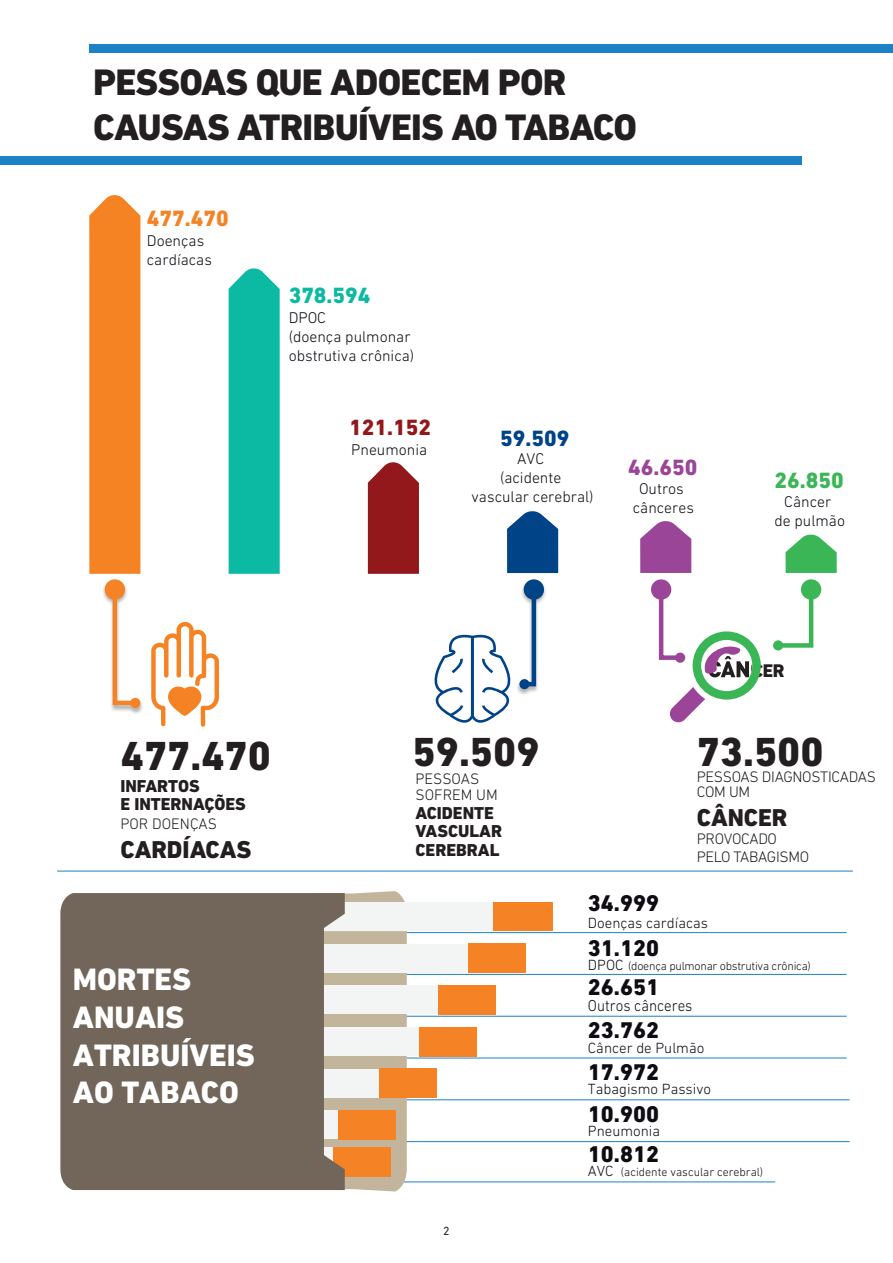
<style>
.page{position:relative;width:893px;height:1263px;background:#fff}
.page>*{position:absolute;margin:0;border:0;box-sizing:border-box;transform-origin:0 0}
.t1{font:800 41.25px "DIN Next LT Pro";color:#231f20}
.t2{font:800 37.5px/45px "DIN Next LT Pro";letter-spacing:-.02em;color:#231f20}
.t3{font:800 31.5px/37.8px "DIN Next LT Pro";color:#fff}
.t4{font:800 24.75px "DIN Next LT Pro";color:#231f20}
.t5{font:800 23.1px "DIN Next LT Pro";color:#0f0b13}
.t6{font:800 22.5px "DIN Next LT Pro";color:#f58223}
.t7{font:800 22.5px "DIN Next LT Pro";color:#0cb9a2}
.t8{font:800 22.5px "DIN Next LT Pro";color:#92181b}
.t9{font:800 22.5px "DIN Next LT Pro";color:#014387}
.t10{font:800 22.5px "DIN Next LT Pro";color:#9b4599}
.t11{font:800 22.5px "DIN Next LT Pro";color:#3bb657}
.t12{font:800 18.6px "DIN Next LT Pro";letter-spacing:-.02em;color:#231f20}
.t13{font:800 17.55px/18.6px "DIN Next LT Pro";color:#231f20}
.t14{font:300 16.05px "DIN Next LT Pro";color:#0f0b13;scale:.93 1}
.t15{font:300 15.75px/18.9px "DIN Next LT Pro";color:#0f0b13;text-align:center}
.t16{font:300 15.45px/15.5px "DIN Next LT Pro";letter-spacing:-.02em;color:#231f20}
.t17{font:300 15.45px/15.5px "DIN Next LT Pro";color:#231f20}
.t18{font:300 15px "DIN Next LT Pro";color:#0f0b13}
.t19{font:300 12px "DIN Next LT Pro";letter-spacing:-.02em;color:#0f0b13}
.t20{font:300 12px "DIN Next LT Pro";color:#0f0b13}
.t21{font:12px "DIN Next LT Pro";color:#231f20}
</style>
<div class="page">
<svg style="left:640px;top:521px;width:51px;height:52px;background:#a95fa7"></svg>
<svg style="left:785px;top:534px;width:52px;height:39px"></svg>
<div style="left:0;top:156px;width:802px;height:9px;background:#1b82c5"></div>
<div style="left:89px;top:44px;width:804px;height:9px;background:#1b82c5"></div>
<div style="left:229px;top:268px;width:51px;height:306px;background:#0cb9a2"></div>
<svg style="left:507px;top:511px;width:51px;height:62px;background:#1f5995"></svg>
<svg style="left:368px;top:462px;width:51px;height:112px;background:#9a2a2c"></svg>
<div style="left:89px;top:195px;width:51px;height:379px;background:#f58223"></div>
<hr style="left:57px;top:871px;width:796px;height:1px;background:#1b82c5">
<div style="left:651px;top:579px;width:20px;height:21px;background:#9b4599;border-radius:50%"></div>
<svg style="left:773px;top:585px;width:42px;height:65px"></svg>
<div style="left:801px;top:579px;width:20px;height:21px;background:#3bb657;border-radius:50%"></div>
<div style="left:773px;top:640px;width:10px;height:10px;background:#3bb657;border-radius:50%"></div>
<svg style="left:657px;top:584px;width:104px;height:139px"></svg>
<img style="left:517px;top:579px;width:29px;height:116px">
<svg style="left:520px;top:584px;width:18px;height:105px"></svg>
<div style="left:524px;top:579px;width:20px;height:21px;background:#014387;border-radius:50%"></div>
<div style="left:519px;top:679px;width:10px;height:10px;background:#014387;border-radius:50%"></div>
<svg style="left:434px;top:635px;width:77px;height:88px"></svg>
<img style="left:103px;top:579px;width:40px;height:135px">
<svg style="left:110px;top:584px;width:30px;height:123px"></svg>
<div style="left:105px;top:579px;width:20px;height:21px;background:#f58224;border-radius:50%"></div>
<div style="left:130px;top:698px;width:10px;height:10px;background:#f58224;border-radius:50%"></div>
<svg style="left:151px;top:622px;width:68px;height:105px"></svg>
<hr style="left:407px;top:932px;width:440px;height:1px;background:#1b82c5">
<hr style="left:361px;top:974px;width:486px;height:1px;background:#1b82c5">
<hr style="left:368px;top:1016px;width:479px;height:1px;background:#1b82c5">
<hr style="left:407px;top:1058px;width:440px;height:1px;background:#1b82c5">
<hr style="left:407px;top:1099px;width:443px;height:1px;background:#1b82c5">
<hr style="left:392px;top:1141px;width:458px;height:1px;background:#1b82c5">
<hr style="left:384px;top:1182px;width:391px;height:1px;background:#1b82c5">
<svg style="left:345px;top:891px;width:208px;height:300px"></svg>
<div style="left:493px;top:902px;width:60px;height:29px;background:#f58325"></div>
<svg style="left:60px;top:893px;width:285px;height:297px;background:#786d60"></svg>
<h2 class="t2" style="left:93px;top:59px;width:545px">PESSOAS QUE ADOECEM POR<br>CAUSAS ATRIBUÍVEIS AO TABACO</h2>
<h3 class="t6" style="left:147px;top:205px;width:83px">477.470</h3>
<p class="t15" style="left:147px;top:231px;width:67px;text-align:left">Doenças cardíacas</p>
<h3 class="t7" style="left:289px;top:282px;width:83px">378.594</h3>
<p class="t15" style="left:289px;top:308px;width:127px;text-align:left">DPOC<br>(doença pulmonar obstrutiva crônica)</p>
<h3 class="t8" style="left:349px;top:414px;width:83px">121.152</h3>
<p class="t15" style="left:351px;top:440px;width:77px">Pneumonia</p>
<h3 class="t9" style="left:500px;top:425px;width:71px">59.509</h3>
<p class="t15" style="left:472px;top:449px;width:124px">AVC<br>(acidente vascular cerebral)</p>
<h3 class="t10" style="left:628px;top:454px;width:71px">46.650</h3>
<p class="t15" style="left:633px;top:479px;width:63px">Outros cânceres</p>
<h3 class="t11" style="left:775px;top:467px;width:71px">26.850</h3>
<p class="t15" style="left:774px;top:492px;width:72px">Câncer<br>de pulmão</p>
<h1 class="t1" style="left:121px;top:731px;width:152px">477.470</h1>
<p class="t13" style="left:120px;top:776px;width:127px">INFARTOS<br>E INTERNAÇÕES</p>
<p class="t17" style="left:120px;top:816px;width:98px">POR DOENÇAS</p>
<h3 class="t4" style="left:120px;top:835px;width:133px">CARDÍACAS</h3>
<h3 class="t3" style="left:73px;top:960px;width:184px">MORTES<br>ANUAIS<br>ATRIBUÍVEIS<br>AO TABACO</h3>
<h1 class="t1" style="left:413px;top:727px;width:128px">59.509</h1>
<p class="t17" style="left:415px;top:771px;width:84px">PESSOAS<br>SOFREM UM</p>
<p class="t13" style="left:415px;top:803px;width:88px">ACIDENTE<br>VASCULAR<br>CEREBRAL</p>
<p class="t21" style="left:443px;top:1224px;width:8px">2</p>
<p class="t12" style="left:718px;top:660px;width:68px">CÁNCER</p>
<h1 class="t1" style="left:697px;top:728px;width:128px">73.500</h1>
<p class="t16" style="left:697px;top:768px;width:181px">PESSOAS DIAGNOSTICADAS<br>COM UM</p>
<h3 class="t4" style="left:697px;top:803px;width:92px">CÂNCER</h3>
<p class="t16" style="left:697px;top:830px;width:114px;line-height:18px">PROVOCADO<br>PELO TABAGISMO</p>
<h3 class="t5" style="left:588px;top:890px;width:73px">34.999</h3>
<p class="t18" style="left:588px;top:914px;width:122px">Doenças cardíacas</p>
<p class="t19" style="left:628px;top:958px;width:184px">(doença pulmonar obstrutiva crônica)</p>
<h3 class="t5" style="left:588px;top:935px;width:73px">31.120</h3>
<p class="t18" style="left:588px;top:956px;width:37px">DPOC</p>
<h3 class="t5" style="left:588px;top:973px;width:73px">26.651</h3>
<p class="t14" style="left:588px;top:996px;width:114px">Outros cânceres</p>
<h3 class="t5" style="left:588px;top:1017px;width:73px">23.762</h3>
<p class="t18" style="left:588px;top:1039px;width:118px">Câncer de Pulmão</p>
<h3 class="t5" style="left:588px;top:1059px;width:73px">17.972</h3>
<p class="t18" style="left:588px;top:1080px;width:125px">Tabagismo Passivo</p>
<h3 class="t5" style="left:588px;top:1100px;width:73px">10.900</h3>
<p class="t18" style="left:588px;top:1122px;width:74px">Pneumonia</p>
<p class="t20" style="left:621px;top:1165px;width:144px">(acidente vascular cerebral)</p>
<h3 class="t5" style="left:588px;top:1140px;width:73px">10.812</h3>
<p class="t18" style="left:588px;top:1163px;width:27px">AVC</p>
</div>
